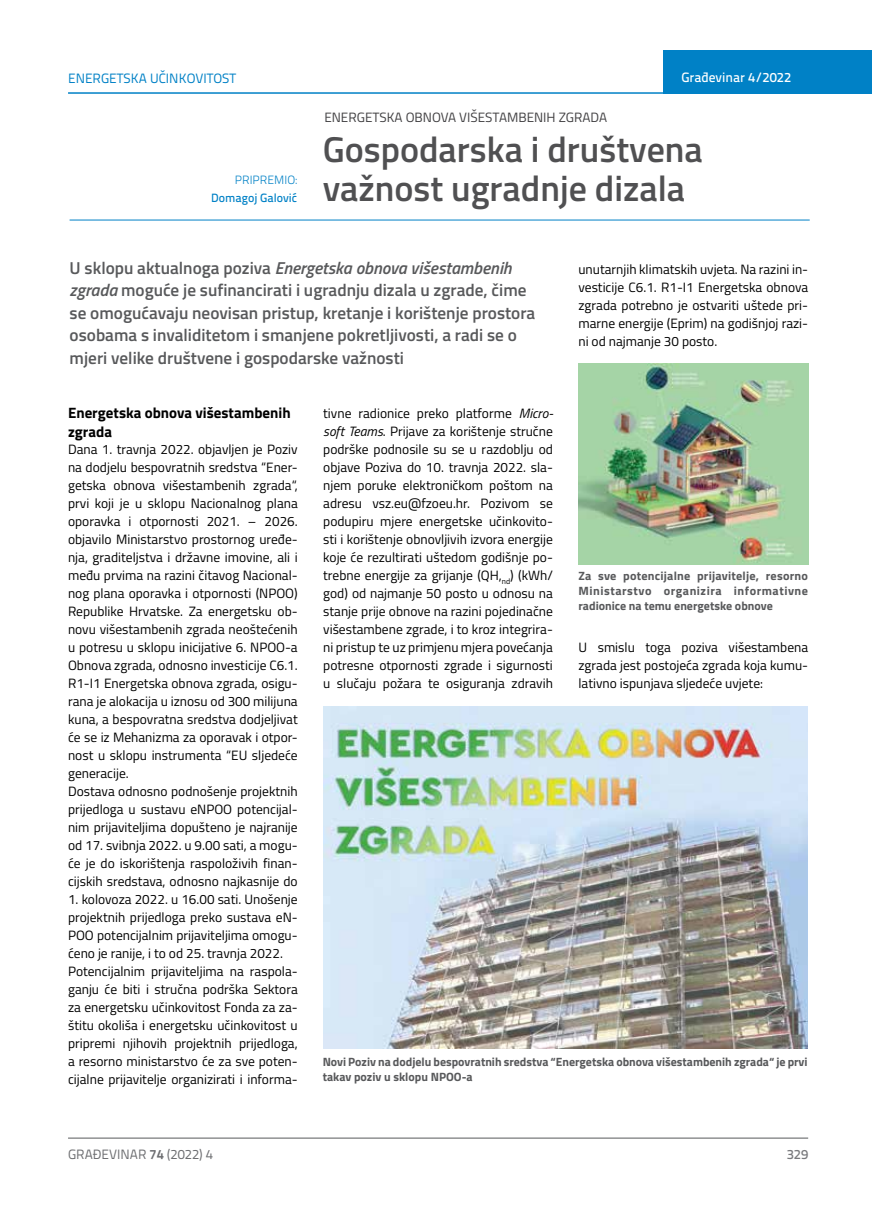
<style>
.page{position:relative;width:872px;height:1212px;background:#fff}
.page>*{position:absolute;margin:0;border:0;box-sizing:border-box;transform-origin:0 0}
.t1{font:600 36px/39px "Titillium";color:#505052}
.t2{font:600 17.25px/22.5px "Titillium";color:#58595b}
.t3{font:700 15px/19.5px "Titillium";color:#000}
.t4{font:13.5px/18px "Titillium";color:#000;text-align:justify}
.t5{font:13.5px "Titillium";color:#414042}
.t6{font:13.5px "Titillium Text 22 L";color:#0081c6}
.t7{font:13.5px "Titillium Text 22 L";color:#6d6e71}
.t8{font:500 13.5px "Titillium Text 22 L";color:#fff}
.t9{font:500 13.5px "Titillium Text 22 L";color:#797a7d}
.t10{font:700 12px/15px "Titillium";color:#58595b;text-align:justify}
.t11{font:500 12px "Titillium Text 22 L";color:#0081c6}
.t12{font:300 12px "Titillium Text 22 L";color:#0081c6}
.s1{font-style:italic}
.s2{font-weight:700}
</style>
<div class="page">
<div style="left:663px;top:50px;width:209px;height:44px;background:#0081c6"></div>
<hr style="left:68px;top:92px;width:804px;height:2px;background:#0081c6">
<hr style="left:68px;top:1138px;width:740px;height:1px;background:#58595b">
<hr style="left:70px;top:220px;width:739px;height:1px;background:#0081c6">
<img style="left:324px;top:706px;width:483px;height:342px">
<img style="left:578px;top:364px;width:230px;height:200px">
<p class="t6" style="left:68px;top:68px;width:170px">ENERGETSKA UČINKOVITOST</p>
<p class="t8" style="left:681px;top:67px;width:111px">Građevinar 4/2022</p>
<p class="t12" style="left:235px;top:171px;width:64px">PRIPREMIO:</p>
<p class="t11" style="left:211px;top:188px;width:87px">Domagoj Galović</p>
<p class="t5" style="left:324px;top:107px;width:284px">ENERGETSKA OBNOVA VIŠESTAMBENIH ZGRADA</p>
<h1 class="t1" style="left:323px;top:128px;width:382px">Gospodarska i društvena važnost ugradnje dizala</h1>
<p class="t2" style="left:70px;top:256px;width:467px">U sklopu aktualnoga poziva <span class="s1">Energetska obnova višestambenih zgrada</span> moguće je sufinancirati i ugradnju dizala u zgrade, čime se omogućavaju neovisan pristup, kretanje i korištenje prostora osobama s invaliditetom i smanjene pokretljivosti, a radi se o mjeri velike društvene i gospodarske važnosti</p>
<p class="t3" style="left:68px;top:402px;width:224px">Energetska obnova višestambenih zgrada</p>
<p class="t4" style="left:68px;top:439px;width:231px;text-align:left">Dana 1. travnja 2022. objavljen je Poziv na dodjelu bespovratnih sredstva “Ener&shy;getska obnova višestambenih zgrada“, prvi koji je u sklopu Nacionalnog plana oporavka i otpornosti 2021. – 2026. objavilo Ministarstvo prostornog uređe&shy;nja, graditeljstva i državne imovine, ali i među prvima na razini čitavog Nacional&shy;nog plana oporavka i otpornosti (NPOO)<br>Republike Hrvatske. Za energetsku ob&shy;novu višestambenih zgrada neoštećenih u potresu u sklopu inicijative 6. NPOO-a Obnova zgrada, odnosno investicije C6.1.<br>R1-I1 Energetska obnova zgrada, osigu&shy;rana je alokacija u iznosu od 300 milijuna kuna, a bespovratna sredstva dodjeljivat će se iz Mehanizma za oporavak i otpor&shy;nost u sklopu instrumenta “EU sljedeće generacije.<br>Dostava odnosno podnošenje projektnih prijedloga u sustavu eNPOO potencijal&shy;nim prijaviteljima dopušteno je najranije od 17. svibnja 2022. u 9.00 sati, a mogu&shy;će je do iskorištenja raspoloživih finan&shy;cijskih sredstava, odnosno najkasnije do</p>
<p class="t4" style="left:68px;top:890px;width:231px;text-align:left">1. kolovoza 2022. u 16.00 sati. Unošenje projektnih prijedloga preko sustava eN-POO potencijalnim prijaviteljima omogu&shy;ćeno je ranije, i to od 25. travnja 2022.<br>Potencijalnim prijaviteljima na raspola&shy;ganju će biti i stručna podrška Sektora za energetsku učinkovitost Fonda za za&shy;štitu okoliša i energetsku učinkovitost u pripremi njihovih projektnih prijedloga, a resorno ministarstvo će za sve poten&shy;cijalne prijavitelje organizirati i informa-</p>
<p class="t4" style="left:578px;top:259px;width:231px">unutarnjih klimatskih uvjeta. Na razini in&shy;vesticije C6.1. R1-I1 Energetska obnova zgrada potrebno je ostvariti uštede pri&shy;marne energije (Eprim) na godišnjoj razi&shy;ni od najmanje 30 posto.</p>
<p class="t4" style="left:323px;top:403px;width:231px">tivne radionice preko platforme <span class="s1">Micro&shy;soft Teams</span>. Prijave za korištenje stručne podrške podnosile su se u razdoblju od objave Poziva do 10. travnja 2022. sla&shy;njem poruke elektroničkom poštom na adresu vsz.eu@fzoeu.hr. Pozivom se podupiru mjere energetske učinkovito&shy;sti i korištenje obnovljivih izvora energije koje će rezultirati uštedom godišnje po&shy;trebne energije za grijanje (QH,<sub>nd</sub>) (kWh/ god) od najmanje 50 posto u odnosu na stanje prije obnove na razini pojedinačne višestambene zgrade, i to kroz integrira&shy;ni pristup te uz primjenu mjera povećanja potresne otpornosti zgrade i sigurnosti u slučaju požara te osiguranja zdravih</p>
<p class="t10" style="left:578px;top:568px;width:231px">Za sve potencijalne prijavitelje, resorno Ministarstvo organizira informativne radionice na temu energetske obnove</p>
<p class="t4" style="left:578px;top:638px;width:231px">U smislu toga poziva višestambena zgrada jest postojeća zgrada koja kumu&shy;lativno ispunjava sljedeće uvjete:</p>
<p class="t10" style="left:323px;top:1054px;width:486px">Novi Poziv na dodjelu bespovratnih sredstva “Energetska obnova višestambenih zgrada“ je prvi takav poziv u sklopu NPOO-a</p>
<p class="t7" style="left:68px;top:1144px;width:146px">GRAĐEVINAR <span class="s2">74</span> (2022) 4</p>
<p class="t9" style="left:786px;top:1144px;width:23px">329</p>
</div>
